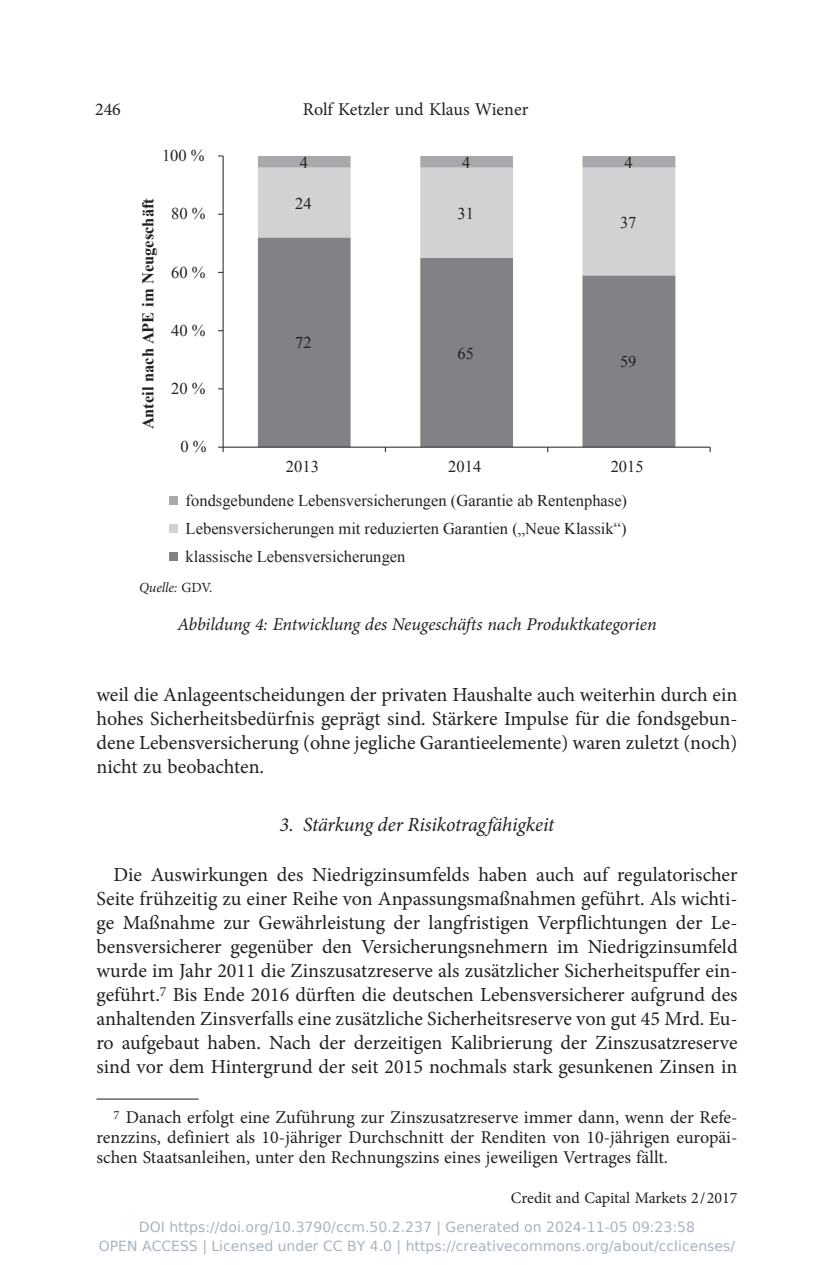
<style>
.page{position:relative;width:834px;height:1265px;background:#fff}
.page>*{position:absolute;margin:0;border:0;box-sizing:border-box;transform-origin:0 0}
.t1{font:20px/24px "Minion Pro";color:#231f20;text-align:justify}
.t2{font:italic 20px "Minion Pro";letter-spacing:-.01em;color:#231f20}
.t3{font:18px/19.8px "Minion Pro";color:#231f20;text-align:justify}
.t4{font:italic 18px "Minion Pro";letter-spacing:-.01em;color:#231f20}
.t5{font:16.4px/28.2px "Times New Roman";color:#231f20;text-align:justify}
.t6{font:700 16.4px "Times New Roman";color:#231f20}
.t7{font:16px "Minion Pro";color:#231f20}
.t8{font:14px "DejaVu Sans";color:rgb(36 64 97/.4)}
.t9{font:italic 14px "Minion Pro";letter-spacing:-.005em;color:#231f20}
.s1{font-style:normal}
</style>
<div class="page">
<hr style="left:96px;top:1098px;width:102px;height:1px;background:#231f20">
<svg style="left:258px;top:275px;width:417px;height:172px;fill:#808285"></svg>
<svg style="left:258px;top:167px;width:417px;height:108px;fill:#d1d2d4"></svg>
<svg style="left:258px;top:156px;width:417px;height:11px"></svg>
<hr style="left:223px;top:156px;width:1px;height:291px;background:#231f20">
<hr style="left:223px;top:447px;width:487px;height:1px;background:#231f20">
<svg style="left:218px;top:447px;width:6px;height:5px"></svg>
<div style="left:170px;top:496px;width:8px;height:8px;background:#a8a9ad"></div>
<div style="left:170px;top:524px;width:8px;height:9px;background:#d1d2d4"></div>
<div style="left:170px;top:552px;width:8px;height:9px;background:#808285"></div>
<p class="t3" style="left:95px;top:100px;width:27px">246</p>
<p class="t3" style="left:303px;top:100px;width:227px">Rolf Ketzler und Klaus Wiener</p>
<p class="t5" style="left:162px;top:141px;width:44px">100 %</p>
<p class="t6" style="left:137px;top:429px;width:232px;rotate:-90deg">Anteil nach APE im Neugeschäft</p>
<p class="t5" style="left:171px;top:199px;width:36px">80 %</p>
<p class="t5" style="left:171px;top:258px;width:36px">60 %</p>
<p class="t5" style="left:171px;top:316px;width:36px">40 %</p>
<p class="t5" style="left:171px;top:374px;width:36px">20 %</p>
<p class="t5" style="left:180px;top:432px;width:28px">0 %</p>
<p class="t5" style="left:300px;top:148px;width:10px">4</p>
<p class="t5" style="left:462px;top:148px;width:10px">4</p>
<p class="t5" style="left:624px;top:148px;width:10px">4</p>
<p class="t5" style="left:295px;top:189px;width:18px">24</p>
<p class="t5" style="left:295px;top:328px;width:18px">72</p>
<p class="t5" style="left:457px;top:199px;width:18px">31</p>
<p class="t5" style="left:457px;top:338px;width:18px">65</p>
<p class="t5" style="left:620px;top:208px;width:18px">37</p>
<p class="t5" style="left:620px;top:347px;width:18px">59</p>
<p class="t5" style="left:286px;top:452px;width:35px">2013</p>
<p class="t5" style="left:448px;top:452px;width:35px">2014</p>
<p class="t5" style="left:610px;top:452px;width:35px">2015</p>
<p class="t5" style="left:186px;top:486px;width:443px">fondsgebundene Lebensversicherungen (Garantie ab Rentenphase)<br>Lebensversicherungen mit reduzierten Garantien („Neue Klassik“) klassische Lebensversicherungen</p>
<p class="t9" style="left:139px;top:577px;width:75px">Quelle: <span class="s1">GDV.</span></p>
<p class="t4" style="left:177px;top:612px;width:480px">Abbildung 4: Entwicklung des Neugeschäfts nach Produktkategorien</p>
<p class="t1" style="left:96px;top:682px;width:642px">weil die Anlageentscheidungen der privaten Haushalte auch weiterhin durch ein hohes Sicherheitsbedürfnis geprägt sind. Stärkere Impulse für die fondsgebun&shy;dene Lebensversicherung (ohne jegliche Garantieelemente) waren zuletzt (noch) nicht zu beobachten.</p>
<p class="t2" style="left:279px;top:811px;width:276px">3. Stärkung der Risikotragfähigkeit</p>
<p class="t1" style="left:96px;top:862px;width:642px;text-indent:17px">Die Auswirkungen des Niedrigzinsumfelds haben auch auf regulatorischer Seite frühzeitig zu einer Reihe von Anpassungsmaßnahmen geführt. Als wichti&shy;ge Maßnahme zur Gewährleistung der langfristigen Verpflichtungen der Le&shy;bensversicherer gegenüber den Versicherungsnehmern im Niedrigzinsumfeld wurde im Jahr 2011 die Zinszusatzreserve als zusätzlicher Sicherheitspuffer ein&shy;geführt.<sup>7</sup> Bis Ende 2016 dürften die deutschen Lebensversicherer aufgrund des anhaltenden Zinsverfalls eine zusätzliche Sicherheitsreserve von gut 45 Mrd. Eu&shy;ro aufgebaut haben. Nach der derzeitigen Kalibrierung der Zinszusatzreserve sind vor dem Hintergrund der seit 2015 nochmals stark gesunkenen Zinsen in</p>
<p class="t3" style="left:96px;top:1107px;width:642px;text-indent:17px"><sup>7</sup> Danach erfolgt eine Zuführung zur Zinszusatzreserve immer dann, wenn der Refe&shy;renzzins, definiert als 10-jähriger Durchschnitt der Renditen von 10-jährigen europäi&shy;schen Staatsanleihen, unter den Rechnungszins eines jeweiligen Vertrages fällt.</p>
<p class="t7" style="left:511px;top:1186px;width:228px">Credit and Capital Markets 2 / 2017</p>
<p class="t8" style="left:139px;top:1219px;width:557px">DOI https://doi.org/10.3790/ccm.50.2.237 | Generated on 2024-11-05 09:23:58</p>
<p class="t8" style="left:99px;top:1237px;width:637px">OPEN ACCESS | Licensed under CC BY 4.0 | https://creativecommons.org/about/cclicenses/</p>
</div>
